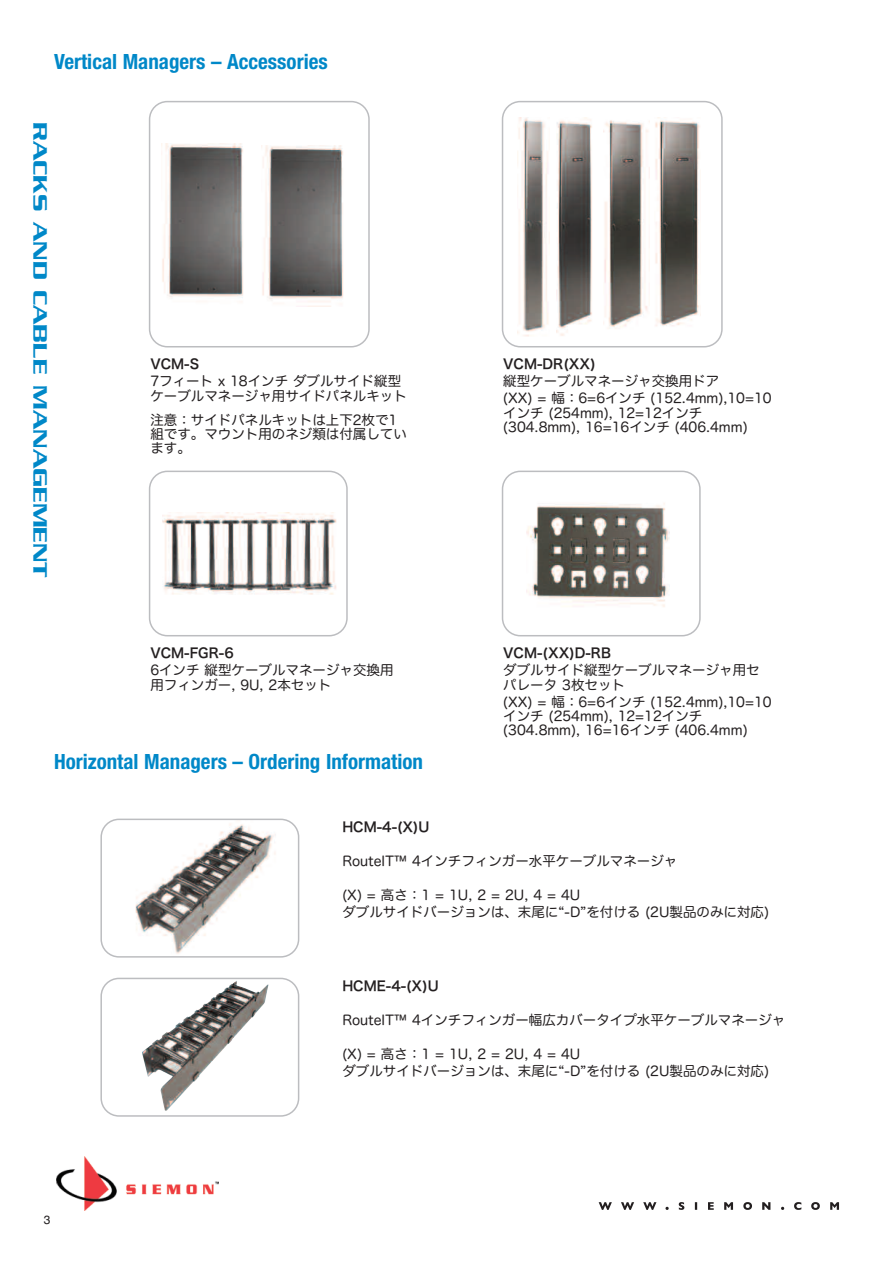
<style>
.page{position:relative;width:893px;height:1263px;background:#fff}
.page>*{position:absolute;margin:0;border:0;box-sizing:border-box;transform-origin:0 0}
.t1{font:700 condensed 21px "Helvetica Neue";color:#0088c8}
.t2{font:500 21px "Serpentine";color:#0088c8;scale:1.25 1}
.t3{font:13.5px/14.2px "Hira Maru Pro N W4";color:#231f20}
.t4{font:13.5px "Hira Kaku Pro N W6";color:#231f20}
.t5{font:12px "Helvetica";color:#231f20}
</style>
<div class="page">
<img style="left:57px;top:1157px;width:162px;height:54px">
<svg style="left:599px;top:1202px;width:240px;height:8px"></svg>
<svg style="left:149px;top:471px;width:199px;height:165px"></svg>
<img style="left:162px;top:513px;width:176px;height:82px">
<svg style="left:502px;top:471px;width:199px;height:165px"></svg>
<img style="left:526px;top:492px;width:143px;height:125px">
<svg style="left:502px;top:101px;width:221px;height:246px"></svg>
<img style="left:518px;top:117px;width:31px;height:220px">
<img style="left:556px;top:117px;width:36px;height:221px">
<img style="left:603px;top:110px;width:46px;height:229px">
<img style="left:655px;top:118px;width:46px;height:210px">
<svg style="left:149px;top:101px;width:221px;height:246px"></svg>
<img style="left:162px;top:143px;width:93px;height:161px">
<img style="left:262px;top:146px;width:87px;height:161px">
<svg style="left:100px;top:819px;width:199px;height:139px"></svg>
<svg style="left:100px;top:978px;width:199px;height:139px"></svg>
<h1 class="t1" style="left:54px;top:54px;width:275px">Vertical Managers – Accessories</h1>
<h1 class="t2" style="left:47px;top:122px;width:366px;rotate:90deg">RACKS AND CABLE MANAGEMENT</h1>
<p class="t4" style="left:150px;top:352px;width:50px">VCM-S</p>
<p class="t3" style="left:150px;top:373px;width:258px">7フィート x 18インチダブルサイド縦型ケーブルマネージャ用サイドパネルキット</p>
<p class="t3" style="left:150px;top:412px;width:258px">注意：サイドパネルキットは上下2枚で1組です。マウント用のネジ類は付属しています。</p>
<p class="t4" style="left:150px;top:641px;width:85px">VCM-FGR-6</p>
<p class="t3" style="left:150px;top:662px;width:245px">6インチ縦型ケーブルマネージャ交換用用フィンガー, 9U, 2本セット</p>
<h1 class="t1" style="left:54px;top:754px;width:371px">Horizontal Managers – Ordering Information</h1>
<p class="t4" style="left:503px;top:352px;width:94px">VCM-DR(XX)</p>
<p class="t3" style="left:503px;top:372px;width:270px;line-height:17px">縦型ケーブルマネージャ交換用ドア<br>(XX) = 幅：6=6インチ (152.4mm),10=10</p>
<p class="t3" style="left:503px;top:404px;width:246px">インチ (254mm), 12=12インチ(304.8mm), 16=16インチ (406.4mm)</p>
<p class="t4" style="left:503px;top:641px;width:109px">VCM-(XX)D-RB</p>
<p class="t3" style="left:503px;top:662px;width:258px">ダブルサイド縦型ケーブルマネージャ用セパレータ 3枚セット</p>
<p class="t3" style="left:503px;top:693px;width:270px">(XX) = 幅：6=6インチ (152.4mm),10=10インチ (254mm), 12=12インチ(304.8mm), 16=16インチ (406.4mm)</p>
<p class="t4" style="left:342px;top:815px;width:89px">HCM-4-(X)U</p>
<p class="t3" style="left:342px;top:853px;width:337px">RouteIT™ 4インチフィンガー水平ケーブルマネージャ</p>
<p class="t3" style="left:342px;top:885px;width:428px;line-height:17px">(X) = 高さ：1 = 1U, 2 = 2U, 4 = 4U<br>ダブルサイドバージョンは、末尾に“-D”を付ける (2U製品のみに対応)</p>
<p class="t5" style="left:44px;top:1213px;width:8px">3</p>
<p class="t4" style="left:342px;top:974px;width:98px">HCME-4-(X)U</p>
<p class="t3" style="left:342px;top:1012px;width:445px">RouteIT™ 4インチフィンガー幅広カバータイプ水平ケーブルマネージャ</p>
<p class="t3" style="left:342px;top:1044px;width:428px;line-height:17px">(X) = 高さ：1 = 1U, 2 = 2U, 4 = 4U<br>ダブルサイドバージョンは、末尾に“-D”を付ける (2U製品のみに対応)</p>
</div>
